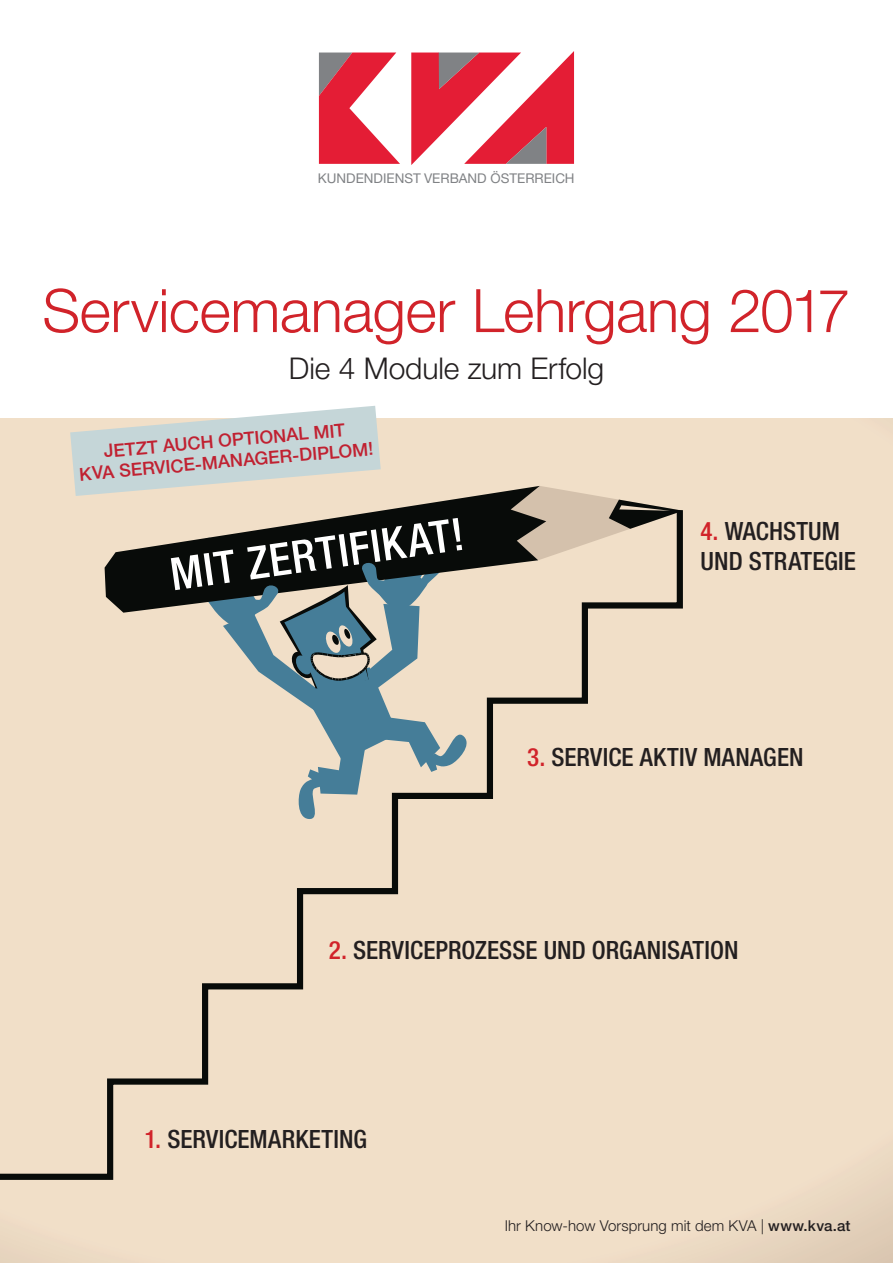
<style>
.page{position:relative;width:893px;height:1263px;background:#fff}
.page>*{position:absolute;margin:0;border:0;box-sizing:border-box;transform-origin:0 0}
.t1{font:300 60px "Helvetica Neue LT Pro";letter-spacing:-.01em;color:#d1232a}
.t2{font:500 condensed 45.15px "Helvetica Neue LT Pro";color:#fff}
.t3{font:300 30px "Helvetica Neue LT Pro";letter-spacing:-.005em;color:#231f20}
.t4{font:500 condensed 25.2px/30.3px "Helvetica Neue LT Pro";letter-spacing:.005em;color:#231f20}
.t5{font:500 18px/21px "Helvetica Neue LT Pro";color:#c02131;text-align:center}
.t6{font:300 15px "Helvetica Neue LT Pro";letter-spacing:.005em;color:#231f20}
.t7{font:13.5px "Helvetica Neue LT Pro";color:#808285}
.s1{color:#d1232a}
.s2{font-weight:500}
</style>
<div class="page">
<svg style="left:319px;top:53px;width:81px;height:111px"></svg>
<svg style="left:411px;top:51px;width:163px;height:114px"></svg>
<div style="left:0;top:419px;width:893px;height:844px;background:#f1dfc8"></div>
<svg style="left:424px;top:494px;width:59px;height:10px"></svg>
<svg style="left:483px;top:486px;width:161px;height:18px"></svg>
<svg style="left:0;top:504px;width:683px;height:676px"></svg>
<svg style="left:70px;top:406px;width:311px;height:90px"></svg>
<p class="t7" style="left:318px;top:170px;width:258px">KUNDENDIENST VERBAND ÖSTERREICH</p>
<h1 class="t1" style="left:42px;top:274px;width:810px">Servicemanager Lehrgang 2017</h1>
<p class="t3" style="left:289px;top:350px;width:317px">Die 4 Module zum Erfolg</p>
<p class="t5" style="left:77px;top:443px;width:296px;rotate:-5deg">JETZT AUCH OPTIONAL MIT<br>KVA SERVICE-MANAGER-DIPLOM!</p>
<h2 class="t2" style="left:167px;top:548px;width:298px;rotate:-8deg">MIT ZERTIFIKAT!</h2>
<p class="t4" style="left:701px;top:515px;width:157px"><span class="s1">4.</span> WACHSTUM<br>UND STRATEGIE</p>
<p class="t4" style="left:527px;top:742px;width:278px"><span class="s1">3.</span> SERVICE AKTIV MANAGEN</p>
<p class="t4" style="left:329px;top:934px;width:411px"><span class="s1">2.</span> SERVICEPROZESSE UND ORGANISATION</p>
<p class="t4" style="left:145px;top:1123px;width:224px"><span class="s1">1.</span> SERVICEMARKETING</p>
<p class="t6" style="left:505px;top:1217px;width:347px">Ihr Know-how Vorsprung mit dem KVA | <span class="s2">www.kva.at</span></p>
</div>
